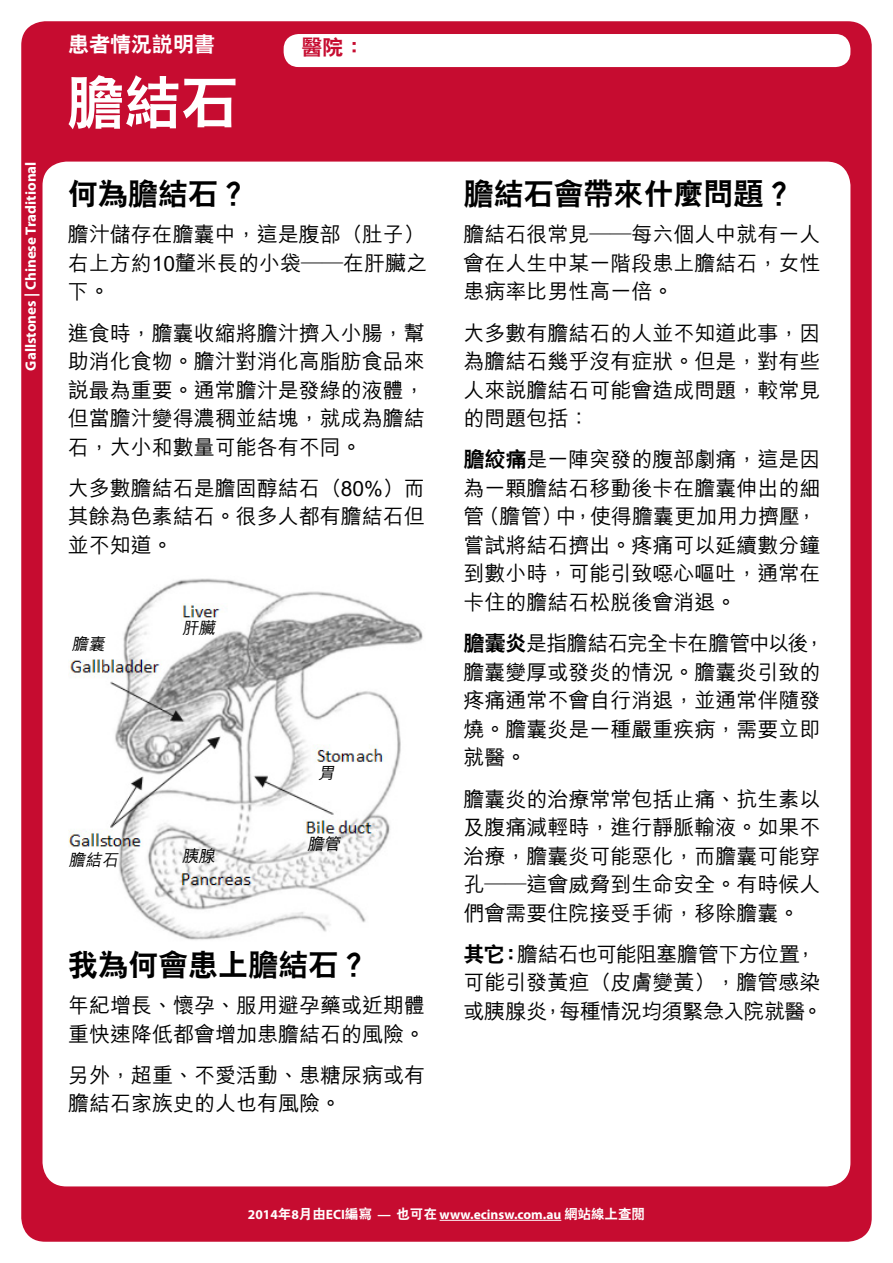
<style>
.page{position:relative;width:893px;height:1263px;background:#fff}
.page>*{position:absolute;margin:0;border:0;box-sizing:border-box;transform-origin:0 0}
.t1{font:800 57px "C Hei 2";color:#fff}
.t2{font:800 30px "C Hei 2";color:#000}
.t3{font:500 21px/28.5px "M Hei";color:#000;text-align:justify}
.t4{font:500 21px "M Hei";letter-spacing:-.025em;color:#000}
.t5{font:800 21px "C Hei 2";color:#fff}
.t6{font:800 21px "C Hei 2";color:#000}
.t7{font:800 21px "C Hei 2";color:#c60c30}
.t8{font:italic 500 16.5px "M Hei";color:#000}
.t9{font:700 15px "Myriad Pro";color:#fff}
.t10{font:700 13.5px "Myriad Pro";color:#fff}
.s1{font-family:"C Hei 2";font-weight:800}
</style>
<div class="page">
<div style="left:21px;top:21px;width:851px;height:1221px;background:#c60c30;border-radius:24px"></div>
<div style="left:43px;top:162px;width:807px;height:1024px;background:#fff;border-radius:24px"></div>
<hr style="left:440px;top:1220px;width:121px;height:1px;background:#fff">
<div style="left:284px;top:34px;width:566px;height:33px;background:#fff;border-radius:15px"></div>
<img style="left:69px;top:578px;width:354px;height:362px">
<p class="t9" style="left:21px;top:371px;width:211px;rotate:-90deg">Gallstones | Chinese Traditional</p>
<p class="t5" style="left:68px;top:33px;width:149px">患者情況說明書</p>
<h1 class="t1" style="left:67px;top:73px;width:172px">膽結石</h1>
<p class="t7" style="left:301px;top:36px;width:64px">醫院：</p>
<h2 class="t2" style="left:68px;top:178px;width:182px">何為膽結石?</h2>
<p class="t3" style="left:68px;top:221px;width:361px">膽汁儲存在膽囊中，這是腹部（肚子(右上方約10釐米長的小袋——在肝臟之下。</p>
<p class="t3" style="left:68px;top:319px;width:359px">進食時，膽囊收縮將膽汁擠入小腸，幫助消化食物。膽汁對消化高脂肪食品來說最為重要。通常膽汁是發綠的液體，但當膽汁變得濃稠並結塊，就成為膽結石，大小和數量可能各有不同。</p>
<p class="t3" style="left:68px;top:474px;width:359px">大多數膽結石是膽固醇結石（80%）而其餘為色素結石。很多人都有膽結石但並不知道。</p>
<p class="t8" style="left:72px;top:635px;width:37px">膽囊</p>
<p class="t8" style="left:182px;top:619px;width:37px">肝臟</p>
<p class="t8" style="left:69px;top:851px;width:54px">膽結石</p>
<p class="t8" style="left:182px;top:847px;width:37px">胰腺</p>
<p class="t8" style="left:318px;top:764px;width:21px">胃</p>
<p class="t8" style="left:307px;top:835px;width:37px">膽管</p>
<h2 class="t2" style="left:68px;top:949px;width:302px">我為何會患上膽結石?</h2>
<p class="t3" style="left:68px;top:992px;width:359px">年紀增長、懷孕、服用避孕藥或近期體重快速降低都會增加患膽結石的風險。</p>
<p class="t3" style="left:68px;top:1061px;width:359px">另外，超重、不愛活動、患糖尿病或有膽結石家族史的人也有風險。</p>
<h2 class="t2" style="left:463px;top:178px;width:332px">膽結石會帶來什麼問題?</h2>
<p class="t3" style="left:463px;top:221px;width:359px">膽結石很常見——每六個人中就有一人會在人生中某一階段患上膽結石，女性患病率比男性高一倍。</p>
<p class="t3" style="left:463px;top:319px;width:359px">大多數有膽結石的人並不知道此事，因為膽結石幾乎沒有症狀。但是，對有些人來說膽結石可能會造成問題，較常見的問題包括：</p>
<p class="t3" style="left:463px;top:446px;width:359px;text-align:right"><span class="s1">膽絞痛</span>是一陣突發的腹部劇痛，這是因為一顆膽結石移動後卡在膽囊伸出的細，</p>
<p class="t3" style="left:478px;top:503px;width:86px">（膽管）</p>
<p class="t3" style="left:590px;top:503px;width:211px">使得膽囊更加用力擠壓</p>
<p class="t3" style="left:463px;top:503px;width:359px;text-align:left">管<br>嘗試將結石擠出。疼痛可以延續數分鐘到數小時，可能引致噁心嘔吐，通常在卡住的膽結石松脫後會消退。</p>
<p class="t3" style="left:804px;top:630px;width:22px">，</p>
<p class="t3" style="left:556px;top:503px;width:22px">中</p>
<p class="t3" style="left:573px;top:503px;width:22px">，</p>
<p class="t3" style="left:463px;top:630px;width:359px;text-align:left"><span class="s1">膽囊炎</span>是指膽結石完全卡在膽管中以後膽囊變厚或發炎的情況。膽囊炎引致的疼痛通常不會自行消退，並通常伴隨發燒。膽囊炎是一種嚴重疾病，需要立即就醫。</p>
<p class="t3" style="left:463px;top:785px;width:359px">膽囊炎的治療常常包括止痛、抗生素以及腹痛減輕時，進行靜脈輸液。如果不治療，膽囊炎可能惡化，而膽囊可能穿孔——這會威脅到生命安全。有時候人們會需要住院接受手術，移除膽囊。</p>
<p class="t3" style="left:795px;top:940px;width:22px">，</p>
<p class="t4" style="left:517px;top:943px;width:284px">膽結石也可能阻塞膽管下方位置</p>
<p class="t6" style="left:463px;top:943px;width:43px">其它</p>
<p class="t3" style="left:463px;top:969px;width:361px;text-align:right">可能引發黃疸（皮膚變黃），膽管感染。</p>
<p class="t6" style="left:500px;top:943px;width:22px">：</p>
<p class="t4" style="left:559px;top:1000px;width:248px">每種情況均須緊急入院就醫</p>
<p class="t3" style="left:463px;top:997px;width:85px">或胰腺炎</p>
<p class="t3" style="left:543px;top:997px;width:22px">，</p>
<p class="t10" style="left:248px;top:1205px;width:399px">2014<span class="s1">年</span>8<span class="s1">月由</span>ECI<span class="s1">編寫</span> — <span class="s1">也可在</span> www.ecinsw.com.au <span class="s1">網站線上查閱</span></p>
</div>
